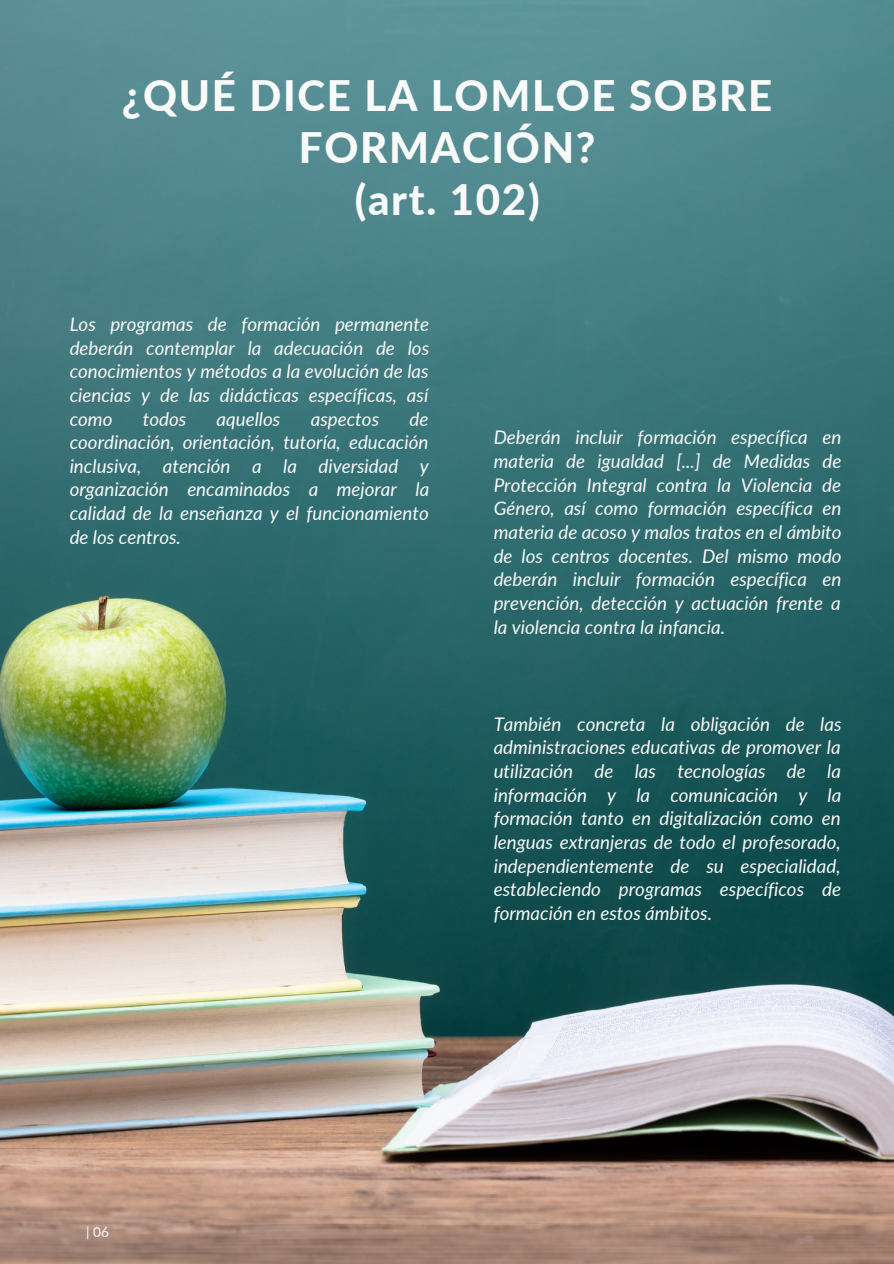
<style>
.page{position:relative;width:894px;height:1264px;background:#fff}
.page>*{position:absolute;margin:0;border:0;box-sizing:border-box;transform-origin:0 0}
.t1{font:800 42px/51.8px "Lato";letter-spacing:.04em;color:#f9fafa;text-align:center}
.t2{font:italic 18.75px/23.7px "Lato";color:#f9fafa;text-align:justify}
.t3{font:13.65px "Lato";color:#fff}
</style>
<div class="page">
<img style="left:0;top:0;width:893px;height:1263px">
<h1 class="t1" style="left:122px;top:69px;width:651px">¿QUÉ DICE LA LOMLOE SOBRE<br>FORMACIÓN?<br>(art. 102)</h1>
<p class="t2" style="left:70px;top:312px;width:361px">Los programas de formación permanente deberán contemplar la adecuación de los conocimientos y métodos a la evolución de las ciencias y de las didácticas específicas, así como</p>
<p class="t2" style="left:70px;top:406px;width:361px;text-indent:340px">de coordinación, orientación, tutoría, educación inclusiva, atención a la diversidad y organización encaminados a mejorar la calidad de la enseñanza y el funcionamiento de los centros.</p>
<p class="t2" style="left:143px;top:406px;width:45px">todos</p>
<p class="t2" style="left:216px;top:406px;width:65px">aquellos</p>
<p class="t2" style="left:311px;top:406px;width:70px">aspectos</p>
<p class="t2" style="left:493px;top:425px;width:349px">Deberán incluir formación específica en materia de igualdad [...] de Medidas de Protección Integral contra la Violencia de Género, así como formación específica en materia de acoso y malos tratos en el ámbito de los centros docentes. Del mismo modo deberán incluir formación específica en prevención, detección y actuación frente a la violencia contra la infancia.</p>
<p class="t2" style="left:493px;top:711px;width:349px">También concreta la obligación de las administraciones educativas de promover la utilización de las tecnologías de la información y la comunicación y la formación tanto en digitalización como en lenguas extranjeras de todo el profesorado, independientemente de su especialidad, estableciendo programas específicos de formación en estos ámbitos.</p>
<p class="t3" style="left:86px;top:1223px;width:24px">| 06</p>
</div>
